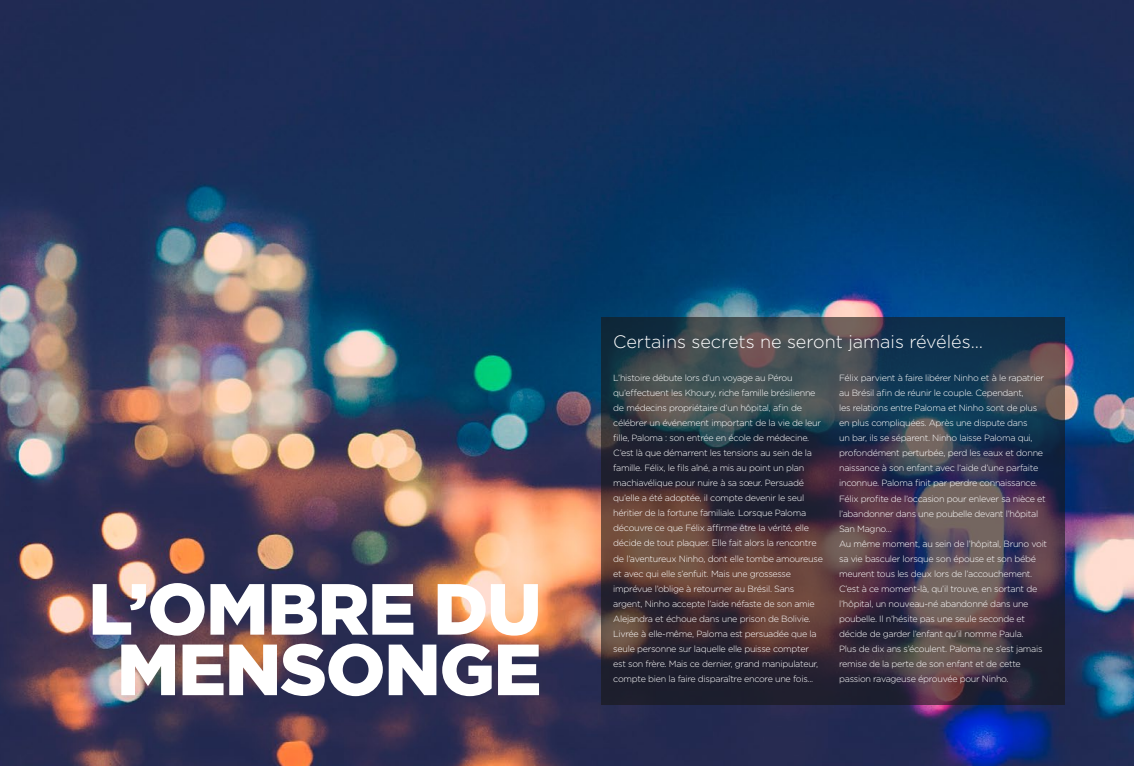
<style>
.page{position:relative;width:1134px;height:766px;background:#fff}
.page>*{position:absolute;margin:0;border:0;box-sizing:border-box;transform-origin:0 0}
.t1{font:900 72.2px/60.4px "Gotham";letter-spacing:-.02em;color:#fff;text-align:center}
.t2{font:300 18px "Gotham";color:#fff}
.t3{font:300 9px/15px "Gotham";letter-spacing:-.03em;color:#fff}
</style>
<div class="page">
<img style="left:0;top:0;width:1134px;height:765px">
<svg style="left:601px;top:317px;width:463px;height:387px;background:#3d3944"></svg>
<h1 class="t1" style="left:88px;top:578px;width:455px">L’OMBRE DU<br>MENSONGE</h1>
<h2 class="t2" style="left:613px;top:330px;width:371px">Certains secrets ne seront jamais révélés…</h2>
<p class="t3" style="left:613px;top:370px;width:211px">L’histoire débute lors d’un voyage au Pérou qu’effectuent les Khoury, riche famille brésilienne de médecins propriétaire d’un hôpital, afin de célébrer un événement important de la vie de leur fille, Paloma : son entrée en école de médecine.<br>C’est là que démarrent les tensions au sein de la famille. Félix, le fils aîné, a mis au point un plan machiavélique pour nuire à sa sœur. Persuadé qu’elle a été adoptée, il compte devenir le seul héritier de la fortune familiale. Lorsque Paloma découvre ce que Félix affirme être la vérité, elle décide de tout plaquer. Elle fait alors la rencontre de l’aventureux Ninho, dont elle tombe amoureuse et avec qui elle s’enfuit. Mais une grossesse imprévue l’oblige à retourner au Brésil. Sans argent, Ninho accepte l’aide néfaste de son amie Alejandra et échoue dans une prison de Bolivie.<br>Livrée à elle-même, Paloma est persuadée que la seule personne sur laquelle elle puisse compter est son frère. Mais ce dernier, grand manipulateur, compte bien la faire disparaître encore une fois...</p>
<p class="t3" style="left:839px;top:370px;width:210px">Félix parvient à faire libérer Ninho et à le rapatrier au Brésil afin de réunir le couple. Cependant,<br>les relations entre Paloma et Ninho sont de plus en plus compliquées. Après une dispute dans<br>un bar, ils se séparent. Ninho laisse Paloma qui, profondément perturbée, perd les eaux et donne naissance à son enfant avec l’aide d’une parfaite inconnue. Paloma finit par perdre connaissance.<br>Félix profite de l’occasion pour enlever sa nièce et l’abandonner dans une poubelle devant l’hôpital San Magno…<br>Au même moment, au sein de l’hôpital, Bruno voit sa vie basculer lorsque son épouse et son bébé meurent tous les deux lors de l’accouchement.<br>C’est à ce moment-là, qu’il trouve, en sortant de l’hôpital, un nouveau-né abandonné dans une poubelle. Il n’hésite pas une seule seconde et décide de garder l’enfant qu’il nomme Paula.<br>Plus de dix ans s’écoulent. Paloma ne s’est jamais remise de la perte de son enfant et de cette passion ravageuse éprouvée pour Ninho.</p>
</div>
